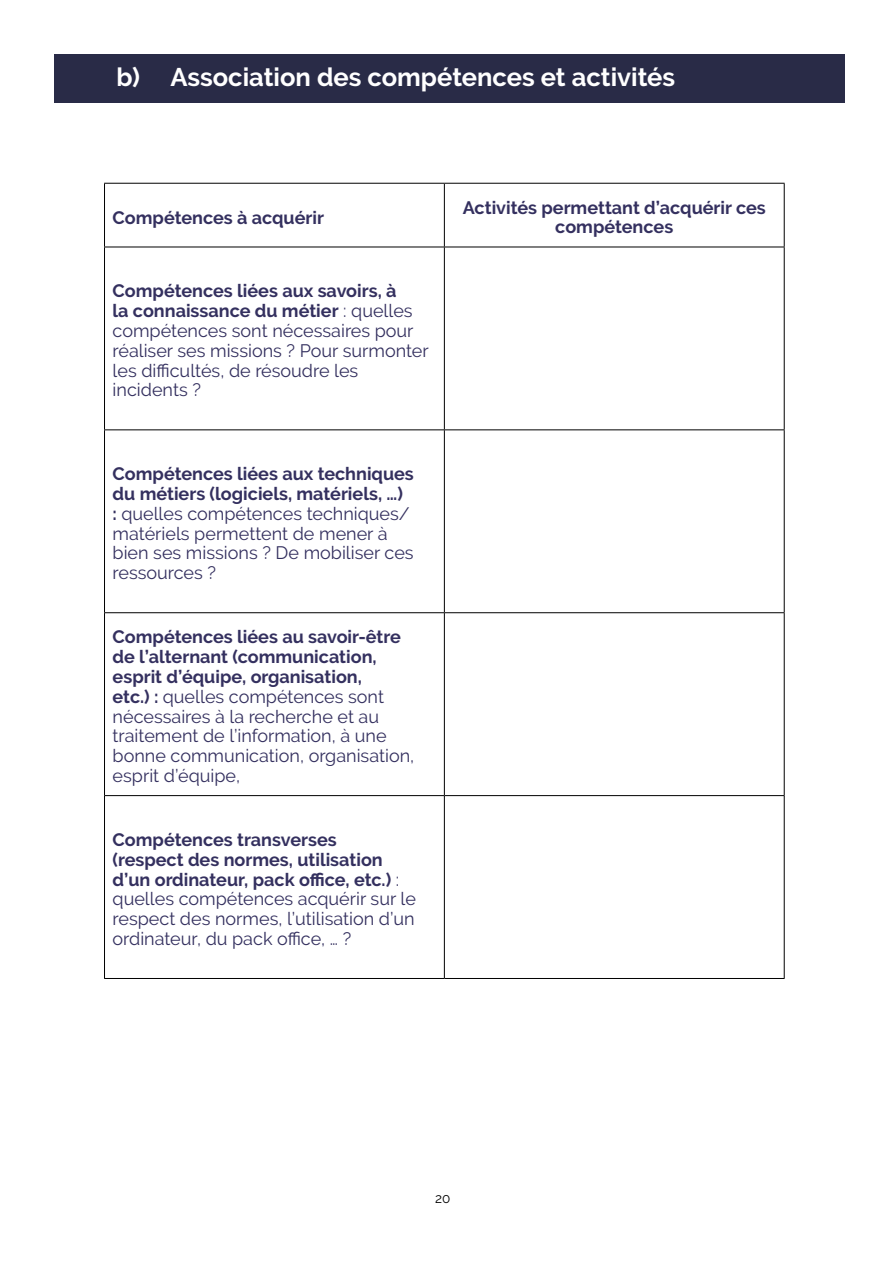
<style>
.page{position:relative;width:893px;height:1263px;background:#fff}
.page>*{position:absolute;margin:0;border:0;box-sizing:border-box;transform-origin:0 0}
.t1{font:700 25.5px "Raleway";color:#fff}
.t2{font:18px/19.8px "Raleway";color:#34305f}
.t3{font:700 18px/19.8px "Raleway";color:#34305f;text-align:center}
.t4{font:13.5px "Raleway";color:#000}
.s1{font-weight:700}
</style>
<div class="page">
<hr style="left:104px;top:183px;width:340px;height:1px;background:#000">
<hr style="left:444px;top:183px;width:341px;height:1px;background:#000">
<hr style="left:104px;top:247px;width:340px;height:1px;background:#000">
<hr style="left:444px;top:247px;width:341px;height:1px;background:#000">
<hr style="left:104px;top:429px;width:340px;height:1px;background:#000">
<hr style="left:444px;top:429px;width:341px;height:1px;background:#000">
<hr style="left:104px;top:612px;width:340px;height:1px;background:#000">
<hr style="left:444px;top:612px;width:341px;height:1px;background:#000">
<hr style="left:104px;top:795px;width:340px;height:1px;background:#000">
<hr style="left:444px;top:795px;width:341px;height:1px;background:#000">
<hr style="left:104px;top:978px;width:340px;height:1px;background:#000">
<hr style="left:444px;top:978px;width:341px;height:1px;background:#000">
<hr style="left:104px;top:184px;width:1px;height:63px;background:#000">
<hr style="left:104px;top:247px;width:1px;height:182px;background:#000">
<hr style="left:104px;top:430px;width:1px;height:182px;background:#000">
<hr style="left:104px;top:613px;width:1px;height:182px;background:#000">
<hr style="left:104px;top:796px;width:1px;height:182px;background:#000">
<hr style="left:444px;top:184px;width:1px;height:63px;background:#000">
<hr style="left:784px;top:184px;width:1px;height:63px;background:#000">
<hr style="left:444px;top:247px;width:1px;height:182px;background:#000">
<hr style="left:784px;top:247px;width:1px;height:182px;background:#000">
<hr style="left:444px;top:430px;width:1px;height:182px;background:#000">
<hr style="left:784px;top:430px;width:1px;height:182px;background:#000">
<hr style="left:444px;top:613px;width:1px;height:182px;background:#000">
<hr style="left:784px;top:613px;width:1px;height:182px;background:#000">
<hr style="left:444px;top:796px;width:1px;height:182px;background:#000">
<hr style="left:784px;top:796px;width:1px;height:182px;background:#000">
<div style="left:54px;top:54px;width:791px;height:49px;background:#292b47"></div>
<p class="t1" style="left:117px;top:63px;width:560px">b) Association des compétences et activités</p>
<p class="t3" style="left:113px;top:207px;width:213px">Compétences à acquérir</p>
<p class="t3" style="left:463px;top:197px;width:305px">Activités permettant d’acquérir ces compétences</p>
<p class="t2" style="left:113px;top:281px;width:318px"><span class="s1">Compétences liées aux savoirs, à<br>la connaissance du métier</span> : quelles compétences sont nécessaires pour réaliser ses missions ? Pour surmonter les difficultés, de résoudre les incidents ?</p>
<p class="t2" style="left:113px;top:464px;width:303px"><span class="s1">Compétences liées aux techniques du métiers (logiciels, matériels, …)<br>:</span> quelles compétences techniques/ matériels permettent de mener à bien ses missions ? De mobiliser ces ressources ?</p>
<p class="t2" style="left:113px;top:627px;width:303px"><span class="s1">Compétences liées au savoir-être de l’alternant (communication, esprit d’équipe, organisation,<br>etc.) :</span> quelles compétences sont nécessaires à la recherche et au traitement de l’information, à une bonne communication, organisation, esprit d’équipe,</p>
<p class="t2" style="left:113px;top:830px;width:305px"><span class="s1">Compétences transverses<br>(respect des normes, utilisation d’un ordinateur, pack office, etc.)</span> : quelles compétences acquérir sur le respect des normes, l’utilisation d’un ordinateur, du pack office, … ?</p>
<p class="t4" style="left:435px;top:1191px;width:17px">20</p>
</div>
